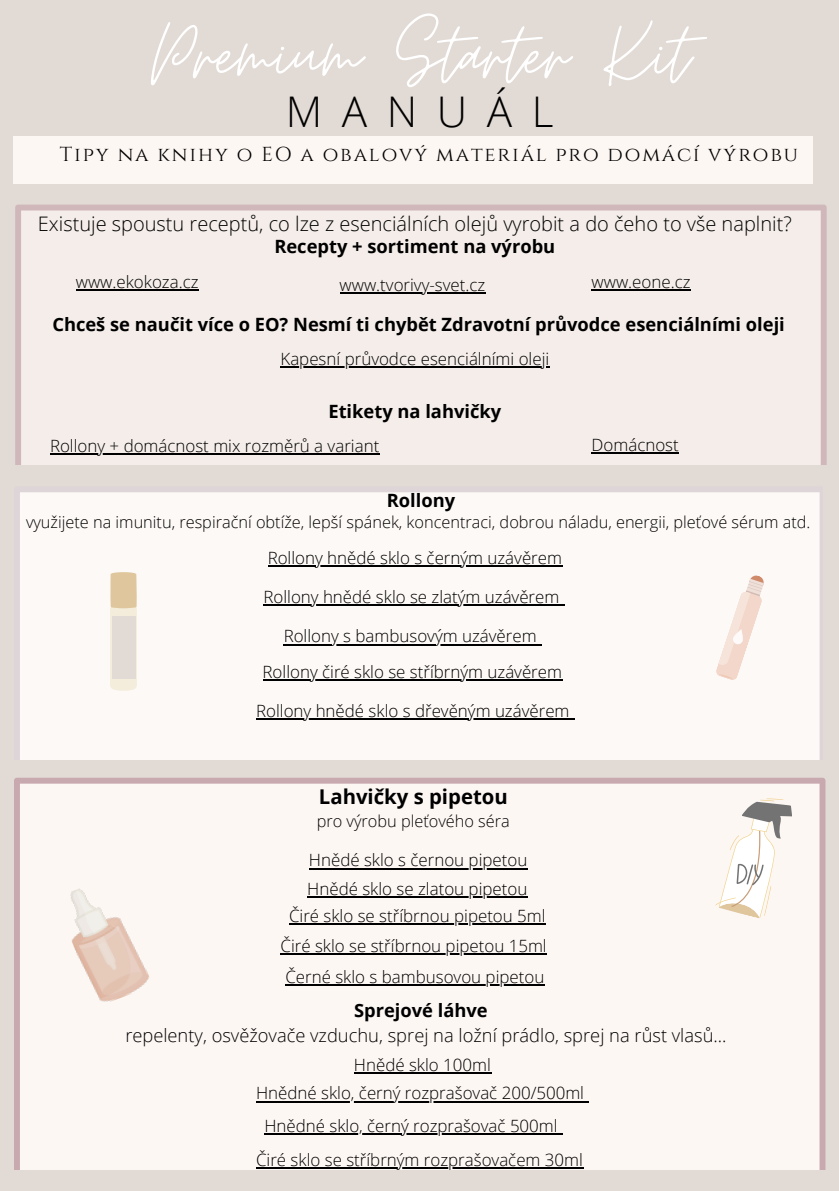
<style>
.page{position:relative;width:839px;height:1191px;background:#fff}
.page>*{position:absolute;margin:0;border:0;box-sizing:border-box;transform-origin:0 0}
.t1{font:91.6px "Moon Time";color:#fff}
.t2{font:300 42.2px "Open Sans";letter-spacing:.46em;color:#000}
.t3{font:700 20.4px "Open Sans";color:#000}
.t4{font:20.2px "Cinzel";letter-spacing:.095em;color:#000}
.t5{font:300 20px "Open Sans";color:#000}
.t6{font:700 18.4px "Open Sans";color:#000}
.t7{font:300 18.4px/25.6px "Open Sans";color:#000;text-align:center}
.t8{font:300 17px "Open Sans";color:#000}
.t9{font:300 16.4px "Open Sans";color:#000}
.s1{font-weight:700}
</style>
<div class="page">
<div style="left:0;top:0;width:838px;height:1191px;background:#e2dad4"></div>
<div style="left:14px;top:137px;width:799px;height:46px;background:#fdf7f4"></div>
<div style="left:15px;top:205px;width:811px;height:259px;background:#f4ede9"></div>
<div style="left:14px;top:778px;width:811px;height:391px;background:#fdf7f4"></div>
<div style="left:20px;top:492px;width:800px;height:267px;background:#fcf9f6"></div>
<svg style="left:110px;top:572px;width:27px;height:119px"></svg>
<svg style="left:714px;top:574px;width:51px;height:108px"></svg>
<svg style="left:714px;top:790px;width:80px;height:130px;background:#efeae5"></svg>
<img style="left:55px;top:876px;width:98px;height:131px">
<hr style="left:285px;top:984px;width:259px;height:2px;background:#000">
<hr style="left:289px;top:924px;width:257px;height:1px;background:#000">
<hr style="left:354px;top:1072px;width:137px;height:2px;background:#000">
<hr style="left:256px;top:1101px;width:328px;height:1px;background:#000">
<hr style="left:284px;top:644px;width:253px;height:1px;background:#000">
<hr style="left:263px;top:604px;width:297px;height:1px;background:#000">
<hr style="left:268px;top:565px;width:294px;height:2px;background:#000">
<hr style="left:262px;top:680px;width:300px;height:1px;background:#000">
<hr style="left:307px;top:896px;width:220px;height:1px;background:#000">
<hr style="left:256px;top:718px;width:314px;height:2px;background:#000">
<hr style="left:280px;top:953px;width:267px;height:2px;background:#000">
<hr style="left:309px;top:868px;width:218px;height:1px;background:#000">
<hr style="left:264px;top:1134px;width:294px;height:1px;background:#000">
<hr style="left:256px;top:1167px;width:327px;height:1px;background:#000">
<hr style="left:50px;top:453px;width:330px;height:2px;background:#000">
<hr style="left:591px;top:452px;width:87px;height:1px;background:#000">
<hr style="left:76px;top:289px;width:123px;height:1px;background:#000">
<hr style="left:339px;top:292px;width:146px;height:2px;background:#000">
<hr style="left:591px;top:289px;width:99px;height:1px;background:#000">
<hr style="left:280px;top:366px;width:269px;height:2px;background:#000">
<h1 class="t1" style="left:151px;top:-1px;width:540px">Premium Starter Kit</h1>
<h2 class="t2" style="left:286px;top:82px;width:269px">MANUÁL</h2>
<p class="t4" style="left:60px;top:142px;width:739px">Tipy na knihy o EO a obalový materiál pro domácí výrobu</p>
<p class="t5" style="left:38px;top:210px;width:755px">Existuje spoustu receptů, co lze z esenciálních olejů vyrobit a do čeho to vše naplnit?</p>
<p class="t6" style="left:274px;top:233px;width:282px">Recepty + sortiment na výrobu</p>
<p class="t8" style="left:76px;top:269px;width:124px">www.ekokoza.cz</p>
<p class="t8" style="left:339px;top:273px;width:147px">www.tvorivy-svet.cz</p>
<p class="t8" style="left:591px;top:269px;width:100px">www.eone.cz</p>
<p class="t6" style="left:52px;top:311px;width:734px">Chceš se naučit více o EO? Nesmí ti chybět Zdravotní průvodce esenciálními oleji</p>
<p class="t8" style="left:280px;top:347px;width:270px">Kapesní průvodce esenciálními oleji</p>
<p class="t6" style="left:328px;top:398px;width:174px">Etikety na lahvičky</p>
<p class="t8" style="left:50px;top:434px;width:331px">Rollony + domácnost mix rozměrů a variant</p>
<p class="t8" style="left:591px;top:432px;width:89px">Domácnost</p>
<h3 class="t6" style="left:386px;top:487px;width:70px">Rollony</h3>
<p class="t9" style="left:26px;top:511px;width:785px">využijete na imunitu, respirační obtíže, lepší spánek, koncentraci, dobrou náladu, energii, pleťové sérum atd.</p>
<p class="t8" style="left:268px;top:546px;width:296px">Rollony hnědé sklo s černým uzávěrem</p>
<p class="t8" style="left:263px;top:584px;width:297px">Rollony hnědé sklo se zlatým uzávěrem</p>
<h3 class="t8" style="left:284px;top:624px;width:254px">Rollony s bambusovým uzávěrem</h3>
<h4 class="t8" style="left:262px;top:660px;width:301px">Rollony čiré sklo se stříbrným uzávěrem</h4>
<p class="t8" style="left:256px;top:699px;width:315px">Rollony hnědé sklo s dřevěným uzávěrem</p>
<h4 class="t3" style="left:319px;top:782px;width:190px">Lahvičky s pipetou</h4>
<p class="t9" style="left:317px;top:809px;width:194px">pro výrobu pleťového séra</p>
<p class="t8" style="left:309px;top:848px;width:220px">Hnědé sklo s černou pipetou</p>
<p class="t8" style="left:307px;top:876px;width:221px">Hnědé sklo se zlatou pipetou</p>
<p class="t8" style="left:289px;top:904px;width:258px">Čiré sklo se stříbrnou pipetou 5ml</p>
<p class="t8" style="left:280px;top:934px;width:268px">Čiré sklo se stříbrnou pipetou 15ml</p>
<h3 class="t8" style="left:285px;top:965px;width:260px">Černé sklo s bambusovou pipetou</h3>
<p class="t7" style="left:125px;top:997px;width:602px"><span class="s1">Sprejové láhve<br></span>repelenty, osvěžovače vzduchu, sprej na ložní prádlo, sprej na růst vlasů...</p>
<p class="t8" style="left:354px;top:1053px;width:138px">Hnědé sklo 100ml</p>
<p class="t8" style="left:256px;top:1081px;width:329px">Hnědné sklo, černý rozprašovač 200/500ml</p>
<p class="t8" style="left:264px;top:1114px;width:295px">Hnědné sklo, černý rozprašovač 500ml</p>
<p class="t8" style="left:256px;top:1147px;width:328px">Čiré sklo se stříbrným rozprašovačem 30ml</p>
</div>
